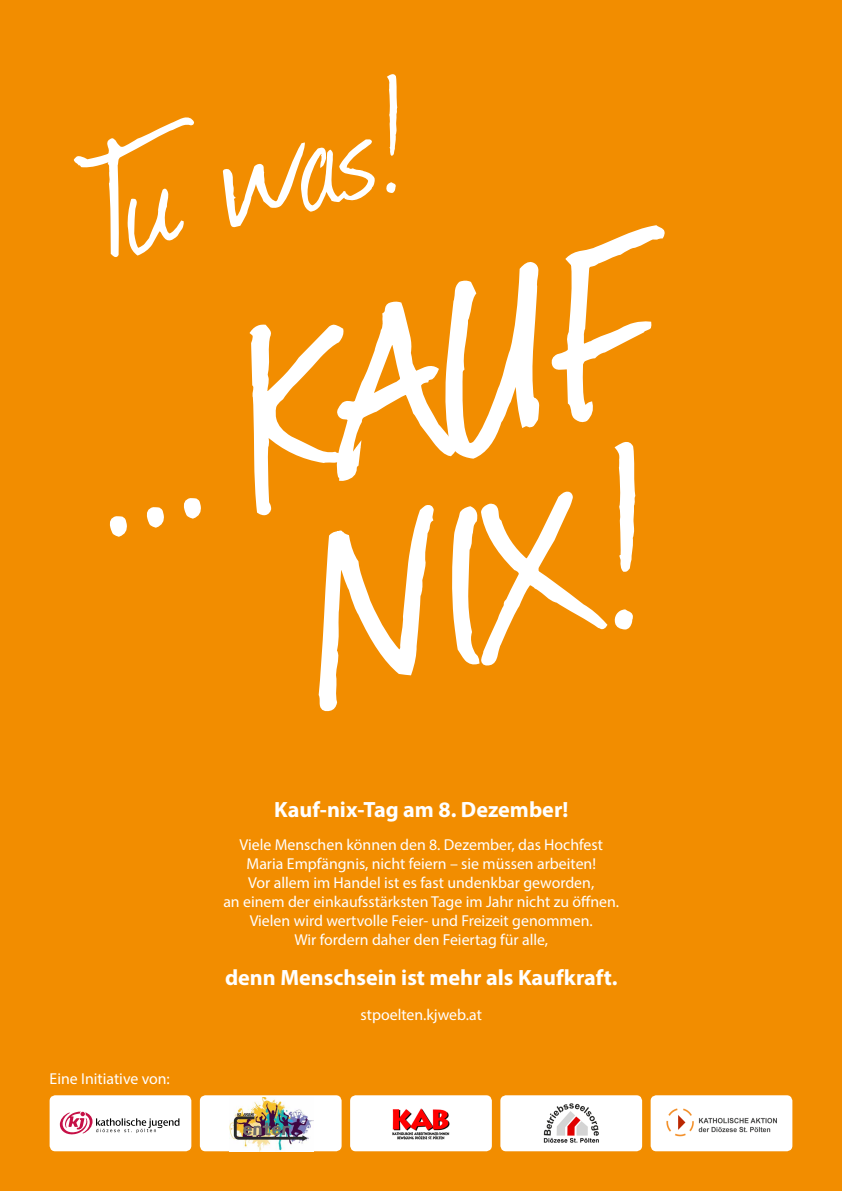
<style>
.page{position:relative;width:842px;height:1191px;background:#f28d00}
.page>*{position:absolute;margin:0;border:0;box-sizing:border-box;transform-origin:0 0}
.t1{font:272.1px/205.8px "Journal";color:#fff;text-align:center}
.t2{font:175.7px "Journal";color:#fff}
.t3{font:700 22.1px "Myriad Pro";color:#fff}
.t4{font:15.8px/19px "Myriad Pro";color:#fff;text-align:center}
</style>
<div class="page">
<svg style="left:110px;top:516px;width:17px;height:21px"></svg>
<svg style="left:147px;top:507px;width:17px;height:21px"></svg>
<svg style="left:184px;top:498px;width:17px;height:21px"></svg>
<svg style="left:249px;top:225px;width:416px;height:487px"></svg>
<div style="left:350px;top:1095px;width:142px;height:56px;background:#fff;border-radius:6px"></div>
<img style="left:392px;top:1108px;width:58px;height:31px">
<div style="left:651px;top:1095px;width:141px;height:56px;background:#fff;border-radius:6px"></div>
<img style="left:666px;top:1108px;width:110px;height:29px">
<div style="left:50px;top:1095px;width:141px;height:56px;background:#fff;border-radius:6px"></div>
<div style="left:200px;top:1095px;width:142px;height:56px;background:#fff;border-radius:6px"></div>
<img style="left:230px;top:1097px;width:84px;height:54px">
<div style="left:500px;top:1095px;width:142px;height:56px;background:#fff;border-radius:6px"></div>
<img style="left:543px;top:1103px;width:56px;height:40px">
<svg style="left:60px;top:1111px;width:119px;height:24px"></svg>
<h2 class="t2" style="left:59px;top:97px;width:330px;rotate:-14deg">Tu was!</h2>
<h1 class="t1" style="left:65px;top:359px;width:579px;rotate:-14deg">... KAUF<br>NIX!</h1>
<p class="t4" style="left:50px;top:1069px;width:122px">Eine Initiative von:</p>
<h3 class="t3" style="left:274px;top:795px;width:296px">Kauf-nix-Tag am 8. Dezember!</h3>
<p class="t4" style="left:223px;top:834px;width:397px">Viele Menschen können den 8. Dezember, das Hochfest Maria Empfängnis, nicht feiern – sie müssen arbeiten!<br>Vor allem im Handel ist es fast undenkbar geworden,<br>an einem der einkaufsstärksten Tage im Jahr nicht zu öffnen.<br>Vielen wird wertvolle Feier- und Freizeit genommen.<br>Wir fordern daher den Feiertag für alle,</p>
<h3 class="t3" style="left:225px;top:963px;width:394px">denn Menschsein ist mehr als Kaufkraft.</h3>
<p class="t4" style="left:361px;top:1004px;width:123px">stpoelten.kjweb.at</p>
</div>
